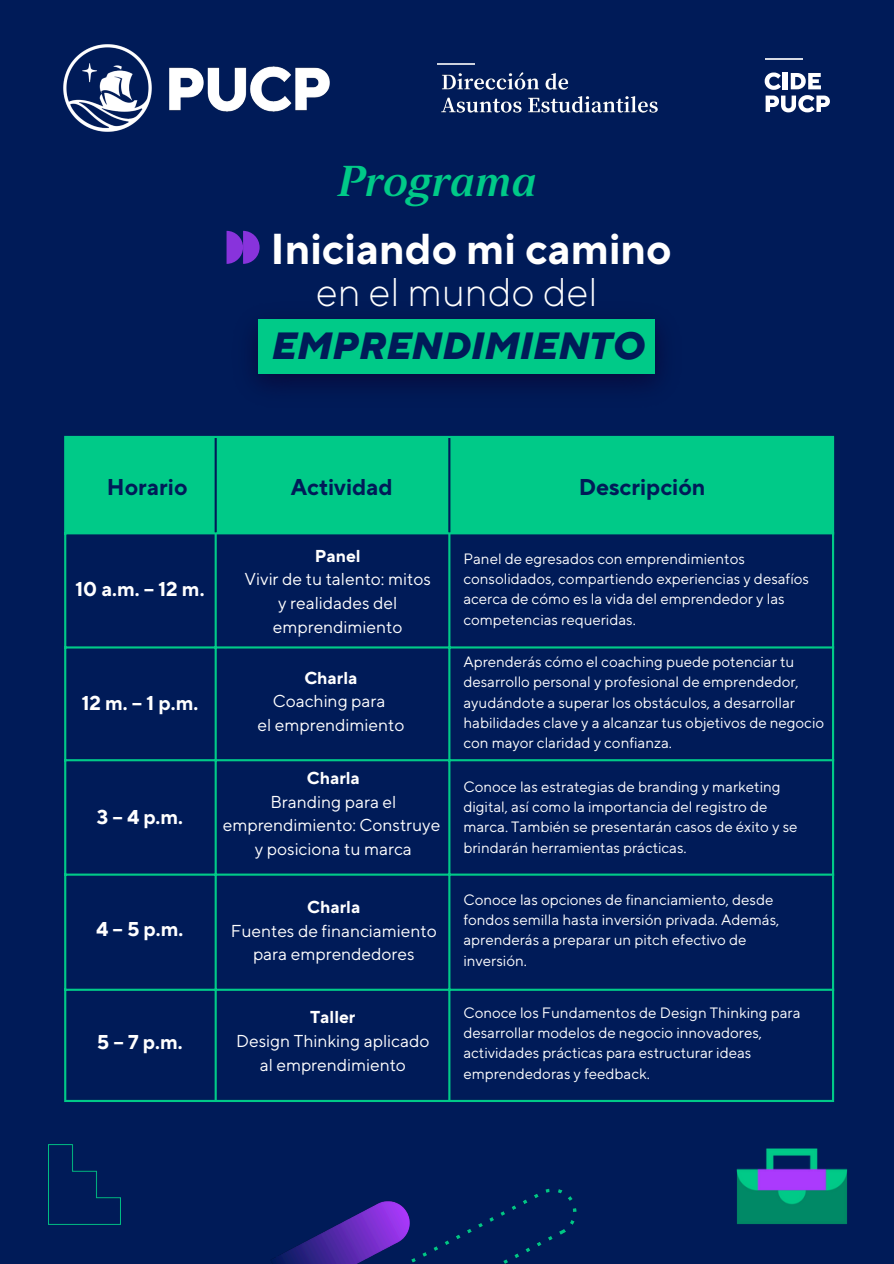
<style>
.page{position:relative;width:894px;height:1264px;background:#fff}
.page>*{position:absolute;margin:0;border:0;box-sizing:border-box;transform-origin:0 0}
.t1{font:700 43.2px "TT Norms Pro";color:#fff}
.t2{font:43.2px "Strato Pro Demi Bold It";color:#00ca88}
.t3{font:300 39.9px "TT Norms Pro";color:#fff}
.t4{font:italic 800 37.95px "TT Norms Pro";color:#001b58}
.t5{font:700 22.8px "TT Norms Pro";color:#001b58}
.t6{font:700 19.95px "TT Norms Pro";letter-spacing:.105em;color:#fff}
.t7{font:17.25px/23.7px "TT Norms Pro";color:#fff;text-align:center}
.t8{font:15px/20.2px "TT Norms Pro";color:#fff}
.s1{font-weight:700}
</style>
<div class="page">
<div style="left:0;top:0;width:893px;height:1263px;background:#001b58"></div>
<svg style="left:226px;top:231px;width:33px;height:33px"></svg>
<hr style="left:437px;top:63px;width:38px;height:1px;background:#fff">
<img style="left:441px;top:72px;width:217px;height:41px">
<img style="left:253px;top:332px;width:408px;height:55px">
<img style="left:63px;top:44px;width:89px;height:88px">
<img style="left:169px;top:66px;width:161px;height:46px">
<img style="left:765px;top:59px;width:37px;height:1px">
<svg style="left:764px;top:72px;width:65px;height:40px"></svg>
<div style="left:258px;top:319px;width:397px;height:54px;background:#00ca88"></div>
<div style="left:66px;top:438px;width:765px;height:94px;background:#00ca88"></div>
<svg style="left:66px;top:534px;width:765px;height:565px"></svg>
<hr style="left:64px;top:438px;width:2px;height:661px;background:#00ca88">
<hr style="left:214px;top:534px;width:3px;height:565px;background:#00ca88">
<hr style="left:448px;top:534px;width:2px;height:565px;background:#00ca88">
<hr style="left:831px;top:438px;width:2px;height:661px;background:#00ca88">
<hr style="left:64px;top:436px;width:769px;height:2px;background:#00ca88">
<hr style="left:64px;top:532px;width:769px;height:2px;background:#00ca88">
<hr style="left:64px;top:646px;width:769px;height:2px;background:#00ca88">
<hr style="left:64px;top:759px;width:769px;height:2px;background:#00ca88">
<hr style="left:64px;top:873px;width:769px;height:2px;background:#00ca88">
<hr style="left:64px;top:988px;width:769px;height:2px;background:#00ca88">
<hr style="left:64px;top:1099px;width:769px;height:2px;background:#00ca88">
<hr style="left:214px;top:438px;width:3px;height:94px;background:#001b58">
<hr style="left:448px;top:438px;width:2px;height:94px;background:#001b58">
<img style="left:48px;top:1144px;width:72px;height:79px">
<img style="left:274px;top:1188px;width:303px;height:75px">
<img style="left:736px;top:1148px;width:112px;height:76px">
<p class="t2" style="left:337px;top:164px;width:201px">Programa</p>
<p class="t1" style="left:270px;top:223px;width:402px">Iniciando mi camino</p>
<p class="t3" style="left:315px;top:268px;width:283px">en el mundo del</p>
<p class="t4" style="left:270px;top:323px;width:375px">EMPRENDIMIENTO</p>
<p class="t5" style="left:107px;top:473px;width:82px">Horario</p>
<h1 class="t5" style="left:290px;top:473px;width:103px">Actividad</h1>
<h1 class="t6" style="left:75px;top:577px;width:130px">10 a.m. – 12 m.</h1>
<h2 class="t6" style="left:82px;top:691px;width:118px">12 m. – 1 p.m.</h2>
<p class="t6" style="left:97px;top:805px;width:87px">3–4p.m.</p>
<h5 class="t6" style="left:97px;top:917px;width:88px">4–5p.m.</h5>
<h5 class="t6" style="left:97px;top:1030px;width:87px">5–7p.m.</h5>
<h3 class="t7" style="left:244px;top:543px;width:188px"><span class="s1">Panel<br></span>Vivir de tu talento: mitos y realidades del emprendimiento</h3>
<h3 class="t7" style="left:257px;top:665px;width:148px"><span class="s1">Charla<br></span>Coaching para<br>el emprendimiento</h3>
<h3 class="t7" style="left:223px;top:766px;width:219px"><span class="s1">Charla<br></span>Branding para el emprendimiento: Construye y posiciona tu marca</h3>
<h5 class="t7" style="left:231px;top:895px;width:207px"><span class="s1">Charla<br></span>Fuentes de financiamiento para emprendedores</h5>
<p class="t7" style="left:236px;top:1005px;width:195px"><span class="s1">Taller<br></span>Design Thinking aplicado al emprendimiento</p>
<p class="t5" style="left:578px;top:473px;width:128px">Descripción</p>
<p class="t8" style="left:463px;top:548px;width:347px">Panel de egresados con emprendimientos consolidados, compartiendo experiencias y desafíos acerca de cómo es la vida del emprendedor y las competencias requeridas.</p>
<h5 class="t8" style="left:463px;top:651px;width:362px">Aprenderás cómo el coaching puede potenciar tu desarrollo personal y profesional de emprendedor, ayudándote a superar los obstáculos, a desarrollar habilidades clave y a alcanzar tus objetivos de negocio con mayor claridad y confianza.</h5>
<p class="t8" style="left:463px;top:776px;width:335px">Conoce las estrategias de branding y marketing digital, así como la importancia del registro de marca. También se presentarán casos de éxito y se brindarán herramientas prácticas.</p>
<p class="t8" style="left:463px;top:889px;width:317px">Conoce las opciones de financiamiento, desde fondos semilla hasta inversión privada. Además, aprenderás a preparar un pitch efectivo de inversión.</p>
<h5 class="t8" style="left:463px;top:1002px;width:338px">Conoce los Fundamentos de Design Thinking para desarrollar modelos de negocio innovadores, actividades prácticas para estructurar ideas emprendedoras y feedback.</h5>
</div>
